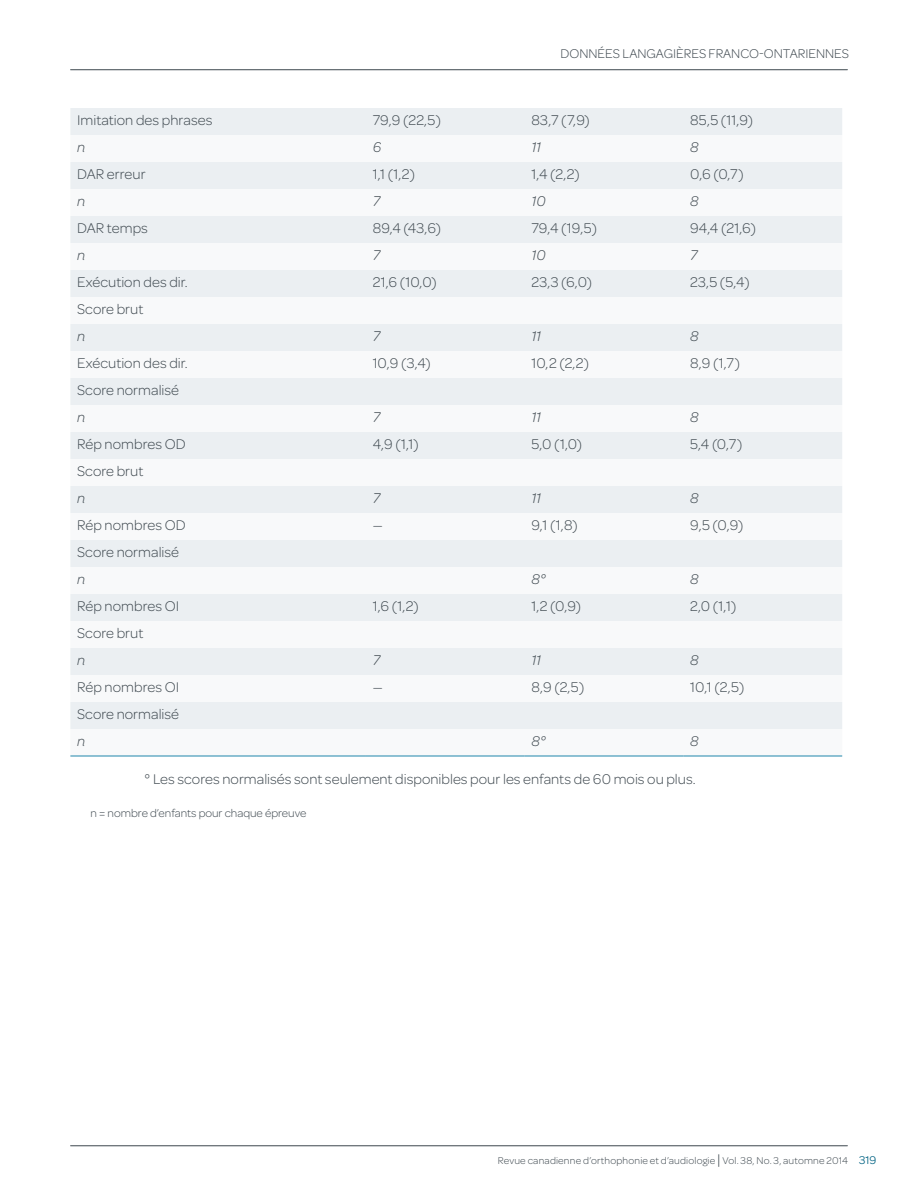
<style>
.page{position:relative;width:918px;height:1188px;background:#fff}
.page>*{position:absolute;margin:0;border:0;box-sizing:border-box;transform-origin:0 0}
.Text_basic{font:300 15px "Omnes";letter-spacing:.005em;color:#3d474e}
.Text_basic-2{font:italic 300 15px "Omnes";letter-spacing:-.015em;color:#3d474e}
.Running_Head{font:300 13.5px "Omnes";color:#3d474e}
.Table_notes{font:300 12px "Omnes";color:#3d474e}
.t1{font:300 10.5px "Omnes";letter-spacing:.015em;color:#3d474e}
.s1{font-size:15px}
.s2{font-weight:400;font-size:12px;color:#0c6988}
</style>
<div class="page">
<hr style="left:71px;top:1146px;width:776px;height:1px;background:#3d474e">
<hr style="left:71px;top:69px;width:776px;height:1px;background:#3d474e">
<div style="left:70px;top:108px;width:772px;height:27px;background:#ebeff2"></div>
<div style="left:70px;top:162px;width:772px;height:594px;background:#f2f5f6"></div>
<hr style="left:70px;top:756px;width:296px;height:1px;background:#2086ab">
<hr style="left:366px;top:756px;width:159px;height:1px;background:#2086ab">
<hr style="left:525px;top:756px;width:158px;height:1px;background:#2086ab">
<hr style="left:683px;top:756px;width:159px;height:1px;background:#2086ab">
<p class="Running_Head" style="left:561px;top:45px;width:290px">DONNÉES LANGAGIÈRES FRANCO-ONTARIENNES</p>
<p class="Text_basic" style="left:77px;top:110px;width:137px">Imitation des phrases</p>
<p class="Text_basic" style="left:373px;top:110px;width:70px">79,9 (22,5)</p>
<p class="Text_basic" style="left:531px;top:110px;width:60px">83,7 (7,9)</p>
<p class="Text_basic" style="left:690px;top:110px;width:64px">85,5 (11,9)</p>
<p class="Text_basic-2" style="left:77px;top:138px;width:10px">n</p>
<p class="Text_basic-2" style="left:373px;top:138px;width:10px">6</p>
<p class="Text_basic-2" style="left:531px;top:138px;width:11px">11</p>
<p class="Text_basic-2" style="left:690px;top:138px;width:10px">8</p>
<p class="Text_basic" style="left:77px;top:164px;width:70px">DAR erreur</p>
<p class="Text_basic" style="left:373px;top:164px;width:44px">1,1 (1,2)</p>
<p class="Text_basic" style="left:531px;top:164px;width:50px">1,4 (2,2)</p>
<p class="Text_basic" style="left:690px;top:164px;width:55px">0,6 (0,7)</p>
<p class="Text_basic-2" style="left:77px;top:192px;width:10px">n</p>
<p class="Text_basic-2" style="left:373px;top:192px;width:9px">7</p>
<p class="Text_basic-2" style="left:531px;top:192px;width:16px">10</p>
<p class="Text_basic-2" style="left:690px;top:192px;width:10px">8</p>
<p class="Text_basic" style="left:77px;top:218px;width:72px">DAR temps</p>
<p class="Text_basic" style="left:373px;top:218px;width:70px">89,4 (43,6)</p>
<p class="Text_basic" style="left:531px;top:218px;width:67px">79,4 (19,5)</p>
<p class="Text_basic" style="left:690px;top:218px;width:67px">94,4 (21,6)</p>
<p class="Text_basic-2" style="left:77px;top:246px;width:10px">n</p>
<p class="Text_basic-2" style="left:373px;top:246px;width:9px">7</p>
<p class="Text_basic-2" style="left:531px;top:246px;width:16px">10</p>
<p class="Text_basic-2" style="left:690px;top:246px;width:9px">7</p>
<p class="Text_basic" style="left:77px;top:272px;width:112px">Exécution des dir.</p>
<p class="Text_basic" style="left:373px;top:272px;width:66px">21,6 (10,0)</p>
<p class="Text_basic" style="left:531px;top:272px;width:62px">23,3 (6,0)</p>
<p class="Text_basic" style="left:690px;top:272px;width:61px">23,5 (5,4)</p>
<p class="Text_basic" style="left:77px;top:299px;width:68px">Score brut</p>
<p class="Text_basic-2" style="left:77px;top:327px;width:10px">n</p>
<p class="Text_basic-2" style="left:373px;top:327px;width:9px">7</p>
<p class="Text_basic-2" style="left:531px;top:327px;width:11px">11</p>
<p class="Text_basic-2" style="left:690px;top:327px;width:10px">8</p>
<p class="Text_basic" style="left:77px;top:353px;width:112px">Exécution des dir.</p>
<p class="Text_basic" style="left:373px;top:353px;width:60px">10,9 (3,4)</p>
<p class="Text_basic" style="left:531px;top:353px;width:59px">10,2 (2,2)</p>
<p class="Text_basic" style="left:690px;top:353px;width:51px">8,9 (1,7)</p>
<p class="Text_basic" style="left:77px;top:380px;width:104px">Score normalisé</p>
<p class="Text_basic-2" style="left:77px;top:408px;width:10px">n</p>
<p class="Text_basic-2" style="left:373px;top:408px;width:9px">7</p>
<p class="Text_basic-2" style="left:531px;top:408px;width:11px">11</p>
<p class="Text_basic-2" style="left:690px;top:408px;width:10px">8</p>
<p class="Text_basic" style="left:77px;top:434px;width:110px">Rép nombres OD</p>
<p class="Text_basic" style="left:373px;top:434px;width:48px">4,9 (1,1)</p>
<p class="Text_basic" style="left:531px;top:434px;width:52px">5,0 (1,0)</p>
<p class="Text_basic" style="left:690px;top:434px;width:54px">5,4 (0,7)</p>
<p class="Text_basic" style="left:77px;top:461px;width:68px">Score brut</p>
<p class="Text_basic-2" style="left:77px;top:489px;width:10px">n</p>
<p class="Text_basic-2" style="left:373px;top:489px;width:9px">7</p>
<p class="Text_basic-2" style="left:531px;top:489px;width:11px">11</p>
<p class="Text_basic-2" style="left:690px;top:489px;width:10px">8</p>
<p class="Text_basic" style="left:77px;top:515px;width:110px">Rép nombres OD</p>
<p class="Text_basic" style="left:373px;top:515px;width:11px">—</p>
<p class="Text_basic" style="left:531px;top:515px;width:48px">9,1 (1,8)</p>
<p class="Text_basic" style="left:690px;top:515px;width:55px">9,5 (0,9)</p>
<p class="Text_basic" style="left:77px;top:542px;width:104px">Score normalisé</p>
<p class="Text_basic-2" style="left:77px;top:570px;width:10px">n</p>
<p class="Text_basic-2" style="left:531px;top:570px;width:16px">8°</p>
<p class="Text_basic-2" style="left:690px;top:570px;width:10px">8</p>
<p class="Text_basic" style="left:77px;top:596px;width:104px">Rép nombres OI</p>
<p class="Text_basic" style="left:373px;top:596px;width:48px">1,6 (1,2)</p>
<p class="Text_basic" style="left:531px;top:596px;width:51px">1,2 (0,9)</p>
<p class="Text_basic" style="left:690px;top:596px;width:48px">2,0 (1,1)</p>
<p class="Text_basic" style="left:77px;top:623px;width:68px">Score brut</p>
<p class="Text_basic-2" style="left:77px;top:651px;width:10px">n</p>
<p class="Text_basic-2" style="left:373px;top:651px;width:9px">7</p>
<p class="Text_basic-2" style="left:531px;top:651px;width:11px">11</p>
<p class="Text_basic-2" style="left:690px;top:651px;width:10px">8</p>
<p class="Text_basic" style="left:77px;top:677px;width:104px">Rép nombres OI</p>
<p class="Text_basic" style="left:373px;top:677px;width:11px">—</p>
<p class="Text_basic" style="left:531px;top:677px;width:54px">8,9 (2,5)</p>
<p class="Text_basic" style="left:690px;top:677px;width:56px">10,1 (2,5)</p>
<p class="Text_basic" style="left:77px;top:704px;width:104px">Score normalisé</p>
<p class="Text_basic-2" style="left:77px;top:732px;width:10px">n</p>
<p class="Text_basic-2" style="left:531px;top:732px;width:16px">8°</p>
<p class="Text_basic-2" style="left:690px;top:732px;width:10px">8</p>
<p class="Text_basic" style="left:145px;top:769px;width:553px">° Les scores normalisés sont seulement disponibles pour les enfants de 60 mois ou plus.</p>
<p class="Table_notes" style="left:91px;top:805px;width:217px">n = nombre d’enfants pour chaque épreuve</p>
<p class="t1" style="left:498px;top:1154px;width:380px">Revue canadienne d’orthophonie et d’audiologie <span class="s1">|</span> Vol. 38, No. 3, automne 2014 <span class="s2">319</span></p>
</div>
